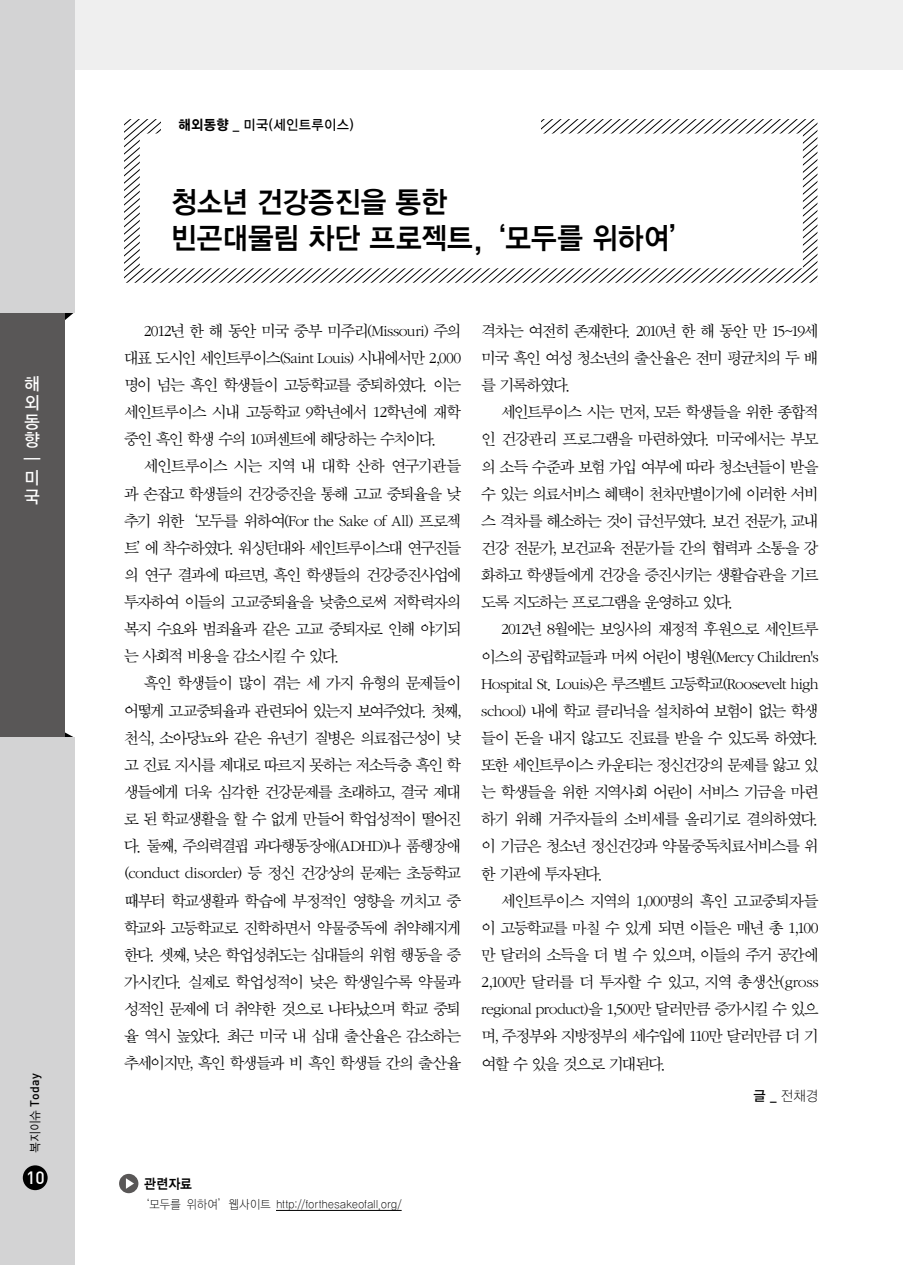
<style>
.page{position:relative;width:903px;height:1265px;background:#fff}
.page>*{position:absolute;margin:0;border:0;box-sizing:border-box;transform-origin:0 0}
.t1{font:29.75px/35.7px "YGO145";letter-spacing:-.065em;color:#000;scale:.93 1}
.t2{font:17.5px/18.7px "YGO135";color:#fff;scale:.95 1}
.t3{font:17.5px "Dinmed";color:#fff}
.t4{font:16.62px/27.1px "Sand Sm";letter-spacing:-.09em;color:#000;text-align:justify}
.t5{font:14px "YGO135";letter-spacing:-.03em;color:#000;scale:.93 1}
.t6{font:14px "YDIYGO110 KS Cpc EUC H";color:#000;scale:.93 1}
.t7{font:14px "YDIYGO140 KS Cpc EUC H";color:#000;scale:.9 1}
.t8{font:12.25px "YDIYGO110 KS Cpc EUC H";letter-spacing:-.02em;color:#000;scale:.9 1}
.t9{font:12.25px "Dinmed";letter-spacing:.02em;color:#000}
.s1{font-family:"YDIYGO120 KS Cpc EUC H"}
.s2{font-family:"YGO155"}
.s3{font-family:"YGO135"}
.s4{font-family:"YGO115"}
</style>
<div class="page">
<svg style="left:124px;top:119px;width:693px;height:164px"></svg>
<div style="left:0;top:0;width:903px;height:69px;background:#efefef"></div>
<svg style="left:64px;top:313px;width:10px;height:17px"></svg>
<svg style="left:64px;top:725px;width:9px;height:12px"></svg>
<div style="left:0;top:0;width:74px;height:313px;background:#d3d3d4"></div>
<div style="left:0;top:313px;width:64px;height:424px;background:#595757"></div>
<div style="left:0;top:737px;width:74px;height:528px;background:#d3d3d4"></div>
<div style="left:23px;top:1165px;width:25px;height:25px;background:#000;border-radius:50%"></div>
<div style="left:162px;top:115px;width:379px;height:30px;background:#fff"></div>
<hr style="left:276px;top:1210px;width:126px;height:1px;background:#000">
<svg style="left:119px;top:1174px;width:19px;height:19px"></svg>
<p class="t2" style="left:24px;top:376px;width:19px">해 외 동 향 ━ 미 국</p>
<p class="t9" style="left:27px;top:1153px;width:81px;rotate:-90deg"><span class="s1">복지이슈</span> Today</p>
<p class="t3" style="left:26px;top:1166px;width:20px">10</p>
<p class="t5" style="left:178px;top:117px;width:191px"><span class="s2">해외동향</span> _ 미국(세인트루이스)</p>
<h1 class="t1" style="left:170px;top:187px;width:567px">청소년 건강증진을 통한<br>빈곤대물림 차단 프로젝트, ‘모두를 위하여’</h1>
<p class="t4" style="left:124px;top:318px;width:339px;text-indent:20px">2012년 한 해 동안 미국 중부 미주리(Missouri) 주의 대표 도시인 세인트루이스(Saint Louis) 시내에서만 2,000 명이 넘는 흑인 학생들이 고등학교를 중퇴하였다. 이는 세인트루이스 시내 고등학교 9학년에서 12학년에 재학 중인 흑인 학생 수의 10퍼센트에 해당하는 수치이다.</p>
<p class="t4" style="left:124px;top:453px;width:339px;text-indent:20px">세인트루이스 시는 지역 내 대학 산하 연구기관들 과 손잡고 학생들의 건강증진을 통해 고교 중퇴율을 낮 추기 위한 ‘모두를 위하여(For the Sake of All) 프로젝 트’ 에 착수하였다. 워싱턴대와 세인트루이스대 연구진들 의 연구 결과에 따르면, 흑인 학생들의 건강증진사업에 투자하여 이들의 고교중퇴율을 낮춤으로써 저학력자의 복지 수요와 범죄율과 같은 고교 중퇴자로 인해 야기되 는 사회적 비용을 감소시킬 수 있다.</p>
<p class="t4" style="left:124px;top:670px;width:339px;text-indent:20px">흑인 학생들이 많이 겪는 세 가지 유형의 문제들이 어떻게 고교중퇴율과 관련되어 있는지 보여주었다. 첫째, 천식, 소아당뇨와 같은 유년기 질병은 의료접근성이 낮 고 진료 지시를 제대로 따르지 못하는 저소득층 흑인 학 생들에게 더욱 심각한 건강문제를 초래하고, 결국 제대 로 된 학교생활을 할 수 없게 만들어 학업성적이 떨어진 다. 둘째, 주의력결핍 과다행동장애(ADHD)나 품행장애 (conduct disorder) 등 정신 건강상의 문제는 초등학교 때부터 학교생활과 학습에 부정적인 영향을 끼치고 중 학교와 고등학교로 진학하면서 약물중독에 취약해지게 한다. 셋째, 낮은 학업성취도는 십대들의 위험 행동을 증 가시킨다. 실제로 학업성적이 낮은 학생일수록 약물과 성적인 문제에 더 취약한 것으로 나타났으며 학교 중퇴 율 역시 높았다. 최근 미국 내 십대 출산율은 감소하는 추세이지만, 흑인 학생들과 비 흑인 학생들 간의 출산율</p>
<p class="t4" style="left:481px;top:318px;width:339px">격차는 여전히 존재한다. 2010년 한 해 동안 만 15~19세 미국 흑인 여성 청소년의 출산율은 전미 평균치의 두 배 를 기록하였다.</p>
<p class="t4" style="left:481px;top:399px;width:339px;text-indent:20px">세인트루이스 시는 먼저, 모든 학생들을 위한 종합적 인 건강관리 프로그램을 마련하였다. 미국에서는 부모 의 소득 수준과 보험 가입 여부에 따라 청소년들이 받을 수 있는 의료서비스 혜택이 천차만별이기에 이러한 서비 스 격차를 해소하는 것이 급선무였다. 보건 전문가, 교내 건강 전문가, 보건교육 전문가들 간의 협력과 소통을 강 화하고 학생들에게 건강을 증진시키는 생활습관을 기르 도록 지도하는 프로그램을 운영하고 있다.</p>
<p class="t4" style="left:481px;top:616px;width:339px;text-indent:20px">2012년 8월에는 보잉사의 재정적 후원으로 세인트루 이스의 공립학교들과 머씨 어린이 병원(Mercy Children's Hospital St. Louis)은 루즈벨트 고등학교(Roosevelt high school) 내에 학교 클리닉을 설치하여 보험이 없는 학생 들이 돈을 내지 않고도 진료를 받을 수 있도록 하였다. 또한 세인트루이스 카운티는 정신건강의 문제를 앓고 있 는 학생들을 위한 지역사회 어린이 서비스 기금을 마련 하기 위해 거주자들의 소비세를 올리기로 결의하였다. 이 기금은 청소년 정신건강과 약물중독치료서비스를 위 한 기관에 투자된다.</p>
<p class="t4" style="left:481px;top:888px;width:339px;text-indent:20px">세인트루이스 지역의 1,000명의 흑인 고교중퇴자들 이 고등학교를 마칠 수 있게 되면 이들은 매년 총 1,100 만 달러의 소득을 더 벌 수 있으며, 이들의 주거 공간에 2,100만 달러를 더 투자할 수 있고, 지역 총생산(gross regional product)을 1,500만 달러만큼 증가시킬 수 있으 며, 주정부와 지방정부의 세수입에 110만 달러만큼 더 기 여할 수 있을 것으로 기대된다.</p>
<p class="t6" style="left:753px;top:1088px;width:72px"><span class="s3">글 _</span> 전채경</p>
<p class="t7" style="left:144px;top:1177px;width:56px">관련자료</p>
<p class="t8" style="left:138px;top:1198px;width:294px"><span class="s4">‘</span>모두를 위하여’웹사이트 http://forthesakeofall.org/</p>
</div>
